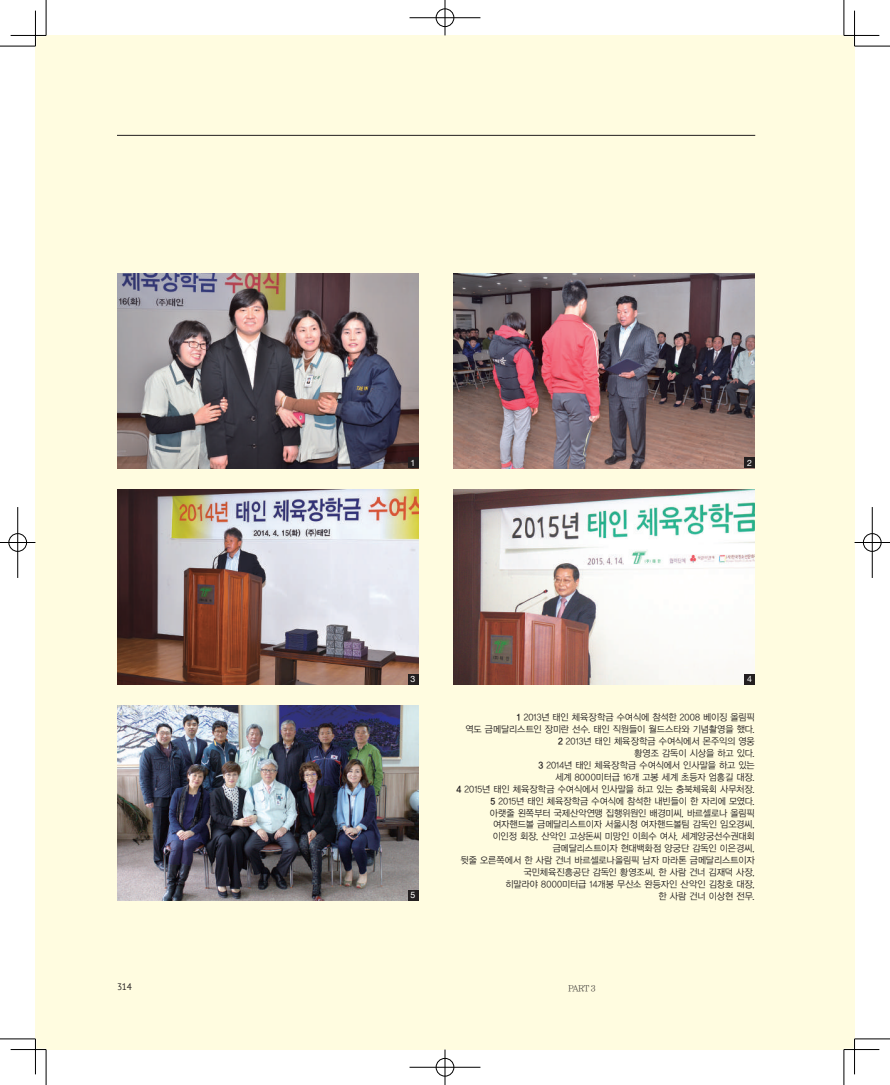
<style>
.page{position:relative;width:890px;height:1085px;background:#fff}
.page>*{position:absolute;margin:0;border:0;box-sizing:border-box;transform-origin:0 0}
.t1{font:9.38px/11.9px "YDVYGO12";letter-spacing:-.005em;color:#231f20;text-align:right;scale:.95 1}
.t2{font:9.38px "PT Sans";color:#231f20}
.t3{font:8.75px "YDVY Mj O12";color:#231f20}
.t4{font:8.75px "Helvetica Neue";color:#fff}
.s1{font-family:"YDVYGO14"}
</style>
<div class="page">
<div style="left:35px;top:35px;width:819px;height:1014px;background:#fffce0"></div>
<hr style="left:117px;top:135px;width:638px;height:1px;background:#231f20">
<img style="left:117px;top:273px;width:301px;height:195px">
<img style="left:453px;top:273px;width:301px;height:195px">
<img style="left:117px;top:489px;width:301px;height:195px">
<img style="left:453px;top:489px;width:301px;height:195px">
<img style="left:117px;top:705px;width:301px;height:195px">
<div style="left:744px;top:457px;width:10px;height:11px;background:#231f20"></div>
<div style="left:744px;top:673px;width:10px;height:11px;background:#231f20"></div>
<div style="left:407px;top:457px;width:11px;height:11px;background:#231f20"></div>
<div style="left:407px;top:673px;width:11px;height:11px;background:#231f20"></div>
<div style="left:407px;top:889px;width:11px;height:11px;background:#231f20"></div>
<hr style="left:11px;top:1048px;width:35px;height:2px;background:#fff">
<hr style="left:843px;top:1048px;width:36px;height:2px;background:#fff">
<hr style="left:853px;top:11px;width:2px;height:35px;background:#fff">
<hr style="left:853px;top:1038px;width:2px;height:36px;background:#fff">
<hr style="left:0;top:46px;width:35px;height:1px;background:#000">
<hr style="left:854px;top:46px;width:35px;height:1px;background:#000">
<hr style="left:0;top:1038px;width:35px;height:1px;background:#000">
<hr style="left:854px;top:1038px;width:35px;height:1px;background:#000">
<hr style="left:46px;top:0;width:1px;height:35px;background:#000">
<hr style="left:46px;top:1049px;width:1px;height:35px;background:#000">
<hr style="left:843px;top:0;width:1px;height:35px;background:#000">
<hr style="left:843px;top:1049px;width:1px;height:35px;background:#000">
<hr style="left:11px;top:35px;width:35px;height:1px;background:#000">
<hr style="left:843px;top:35px;width:36px;height:1px;background:#000">
<hr style="left:11px;top:1049px;width:35px;height:1px;background:#000">
<hr style="left:843px;top:1049px;width:36px;height:1px;background:#000">
<hr style="left:35px;top:11px;width:1px;height:35px;background:#000">
<hr style="left:35px;top:1038px;width:1px;height:36px;background:#000">
<hr style="left:854px;top:11px;width:1px;height:35px;background:#000">
<hr style="left:854px;top:1038px;width:1px;height:36px;background:#000">
<div style="left:435px;top:8px;width:19px;height:19px;border:2px solid #fff;border-radius:50%"></div>
<hr style="left:409px;top:17px;width:71px;height:2px;background:#fff">
<hr style="left:444px;top:0;width:2px;height:35px;background:#fff">
<div style="left:436px;top:9px;width:18px;height:18px;border:1px solid #000;border-radius:50%"></div>
<hr style="left:409px;top:18px;width:71px;height:1px;background:#000">
<hr style="left:444px;top:0;width:1px;height:35px;background:#000">
<div style="left:435px;top:1057px;width:19px;height:19px;border:2px solid #fff;border-radius:50%"></div>
<hr style="left:444px;top:1049px;width:2px;height:35px;background:#fff">
<div style="left:436px;top:1057px;width:18px;height:19px;border:1px solid #000;border-radius:50%"></div>
<hr style="left:409px;top:1066px;width:71px;height:1px;background:#000">
<hr style="left:444px;top:1049px;width:1px;height:35px;background:#000">
<div style="left:8px;top:532px;width:19px;height:20px;border:2px solid #fff;border-radius:50%"></div>
<hr style="left:0;top:541px;width:35px;height:2px;background:#fff">
<hr style="left:17px;top:507px;width:2px;height:71px;background:#fff">
<div style="left:9px;top:533px;width:18px;height:18px;border:1px solid #000;border-radius:50%"></div>
<hr style="left:0;top:542px;width:35px;height:1px;background:#000">
<hr style="left:18px;top:507px;width:1px;height:71px;background:#000">
<div style="left:862px;top:532px;width:19px;height:20px;border:2px solid #fff;border-radius:50%"></div>
<hr style="left:854px;top:541px;width:35px;height:2px;background:#fff">
<hr style="left:871px;top:507px;width:2px;height:71px;background:#fff">
<div style="left:863px;top:533px;width:18px;height:18px;border:1px solid #000;border-radius:50%"></div>
<hr style="left:854px;top:542px;width:35px;height:1px;background:#000">
<hr style="left:871px;top:507px;width:1px;height:71px;background:#000">
<p class="t4" style="left:410px;top:456px;width:6px">1</p>
<p class="t4" style="left:746px;top:456px;width:6px">2</p>
<p class="t4" style="left:410px;top:672px;width:6px">3</p>
<p class="t4" style="left:410px;top:888px;width:6px">5</p>
<p class="t4" style="left:746px;top:672px;width:6px">4</p>
<p class="t1" style="left:456px;top:711px;width:315px"><span class="s1">1</span> 2013년 태인 체육장학금 수여식에 참석한 2008 베이징 올림픽<br>역도 금메달리스트인 장미란 선수. 태인 직원들이 월드스타와 기념촬영을 했다.<br><span class="s1">2</span> 2013년 태인 체육장학금 수여식에서 몬주익의 영웅<br>황영조 감독이 시상을 하고 있다.<br><span class="s1">3</span> 2014년 태인 체육장학금 수여식에서 인사말을 하고 있는<br>세계 8000미터급 16개 고봉 세계 초등자 엄홍길 대장.<br><span class="s1">4</span> 2015년 태인 체육장학금 수여식에서 인사말을 하고 있는 충북체육회 사무처장.<br><span class="s1">5</span> 2015년 태인 체육장학금 수여식에 참석한 내빈들이 한 자리에 모였다.<br>아랫줄 왼쪽부터 국제산악연맹 집행위원인 배경미씨, 바르셀로나 올림픽 여자핸드볼 금메달리스트이자 서울시청 여자핸드볼팀 감독인 임오경씨,<br>이인정 회장, 산악인 고상돈씨 미망인 이희수 여사, 세계양궁선수권대회 금메달리스트이자 현대백화점 양궁단 감독인 이은경씨,<br>뒷줄 오른쪽에서 한 사람 건너 바르셀로나올림픽 남자 마라톤 금메달리스트이자 국민체육진흥공단 감독인 황영조씨, 한 사람 건너 김재덕 사장,<br>히말라야 8000미터급 14개봉 무산소 완등자인 산악인 김창호 대장,<br>한 사람 건너 이상현 전무.</p>
<p class="t2" style="left:117px;top:980px;width:16px">314</p>
<p class="t3" style="left:568px;top:983px;width:29px">PART 3</p>
</div>
